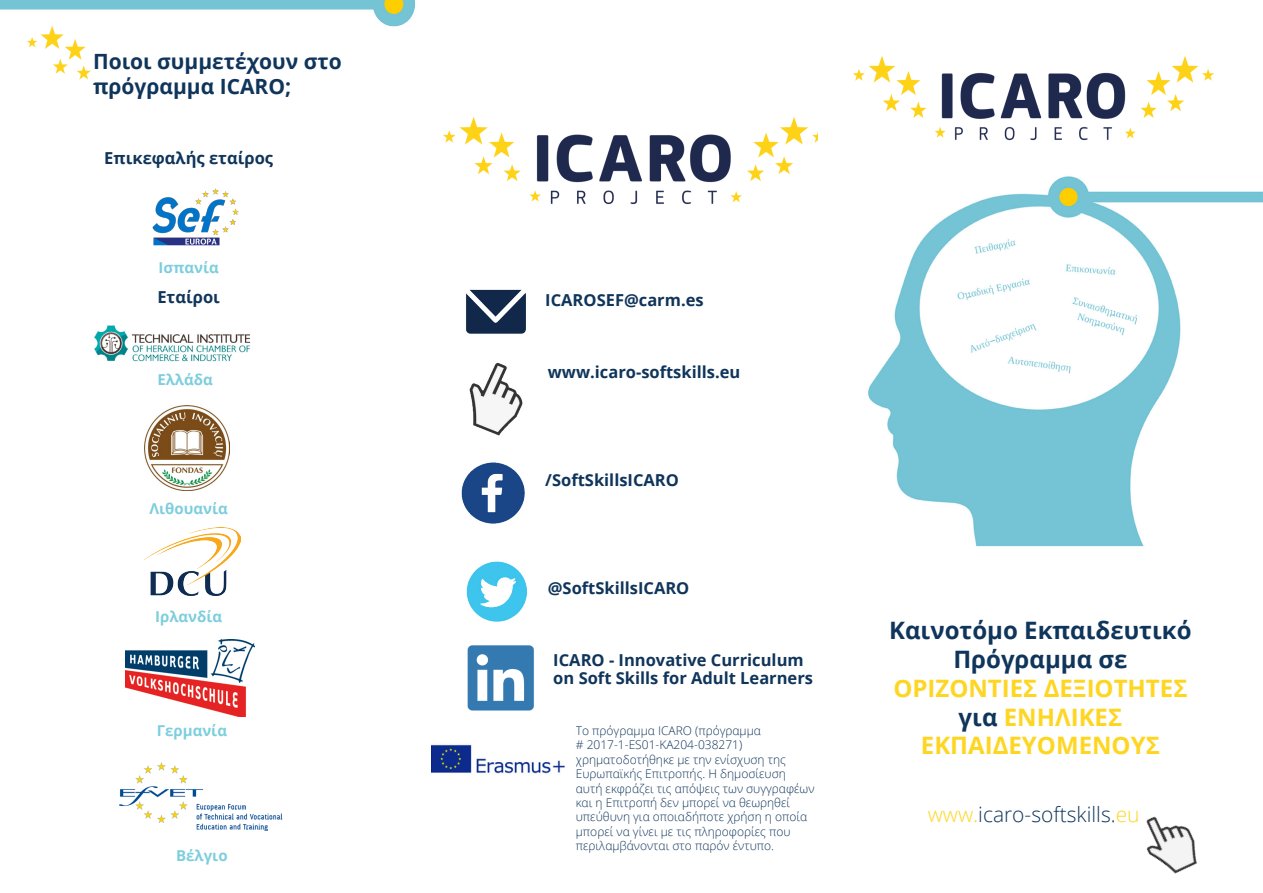
<style>
.page{position:relative;width:1263px;height:893px;background:#fff}
.page>*{position:absolute;margin:0;border:0;box-sizing:border-box;transform-origin:0 0}
.t1{font:700 24px/28.8px "Open Sans";color:#fed622;text-align:center}
.t2{font:700 24px/28.8px "Open Sans";color:#10355b;text-align:center}
.t3{font:700 21px/25.2px "Open Sans";color:#10355b}
.t4{font:300 21px "Open Sans";color:#10355b}
.t5{font:700 16.5px/18px "Open Sans";color:#10355b}
.t6{font:700 15px "Open Sans";color:#7ecedd}
.t7{font:300 12px/14.4px "Open Sans";color:#10355b}
.s1{color:#10355b}
.s2{color:#fed622}
</style>
<div class="page">
<img style="left:854px;top:56px;width:360px;height:85px">
<img style="left:27px;top:31px;width:64px;height:49px">
<img style="left:444px;top:117px;width:373px;height:87px">
<img style="left:0;top:0;width:415px;height:31px">
<img style="left:145px;top:528px;width:96px;height:67px">
<img style="left:120px;top:763px;width:163px;height:67px">
<img style="left:144px;top:405px;width:86px;height:85px">
<img style="left:125px;top:640px;width:129px;height:76px">
<img style="left:94px;top:325px;width:157px;height:37px">
<img style="left:432px;top:744px;width:133px;height:30px">
<img style="left:466px;top:289px;width:60px;height:45px">
<img style="left:461px;top:462px;width:64px;height:62px">
<img style="left:1146px;top:816px;width:51px;height:58px">
<img style="left:469px;top:362px;width:54px;height:74px">
<img style="left:466px;top:561px;width:61px;height:61px">
<img style="left:868px;top:176px;width:395px;height:371px">
<img style="left:152px;top:188px;width:87px;height:58px">
<img style="left:468px;top:645px;width:66px;height:66px">
<p class="t3" style="left:93px;top:48px;width:250px">Ποιοι συμμετέχουν στο πρόγραμμα ICARO;</p>
<p class="t5" style="left:104px;top:148px;width:170px">Επικεφαλής εταίρος</p>
<p class="t6" style="left:159px;top:256px;width:62px">Ισπανία</p>
<p class="t5" style="left:157px;top:288px;width:64px">Εταίροι</p>
<p class="t6" style="left:157px;top:369px;width:57px">Ελλάδα</p>
<p class="t6" style="left:149px;top:498px;width:80px">Λιθουανία</p>
<p class="t6" style="left:155px;top:606px;width:69px">Ιρλανδία</p>
<p class="t6" style="left:157px;top:720px;width:72px">Γερμανία</p>
<p class="t6" style="left:176px;top:845px;width:53px">Βέλγιο</p>
<p class="t5" style="left:545px;top:291px;width:160px">ICAROSEF@carm.es</p>
<p class="t5" style="left:548px;top:363px;width:194px">www.icaro-softskills.eu</p>
<p class="t5" style="left:545px;top:471px;width:135px">/SoftSkillsICARO</p>
<p class="t5" style="left:548px;top:579px;width:143px">@SoftSkillsICARO</p>
<p class="t5" style="left:553px;top:651px;width:261px">ICARO - Innovative Curriculum on Soft Skills for Adult Learners</p>
<p class="t7" style="left:576px;top:723px;width:212px">Το πρόγραμμα ICARO (πρόγραμμα<br># 2017-1-ES01-KA204-038271) χρηματοδοτήθηκε με την ενίσχυση της</p>
<p class="t7" style="left:576px;top:766px;width:240px">Ευρωπαϊκής Επιτροπής. Η δημοσίευση αυτή εκφράζει τις απόψεις των συγγραφέων και η Επιτροπή δεν μπορεί να θεωρηθεί υπεύθυνη για οποιαδήποτε χρήση η οποία μπορεί να γίνει με τις πληροφορίες που περιλαμβάνονται στο παρόν έντυπο.</p>
<p class="t2" style="left:889px;top:615px;width:304px">Καινοτόμο Εκπαιδευτικό<br>Πρόγραμμα σε</p>
<p class="t1" style="left:893px;top:673px;width:296px">ΟΡΙΖΟΝΤΙΕΣ ΔΕΞΙΟΤΗΤΕΣ</p>
<p class="t1" style="left:921px;top:702px;width:240px"><span class="s1">για</span> ΕΝΗΛΙΚΕΣ<br>ΕΚΠΑΙΔΕΥΟΜΕΝΟΥΣ</p>
<p class="t4" style="left:928px;top:800px;width:213px"><span class="s2">www.</span>icaro-softskills.<span class="s2">eu</span></p>
</div>
